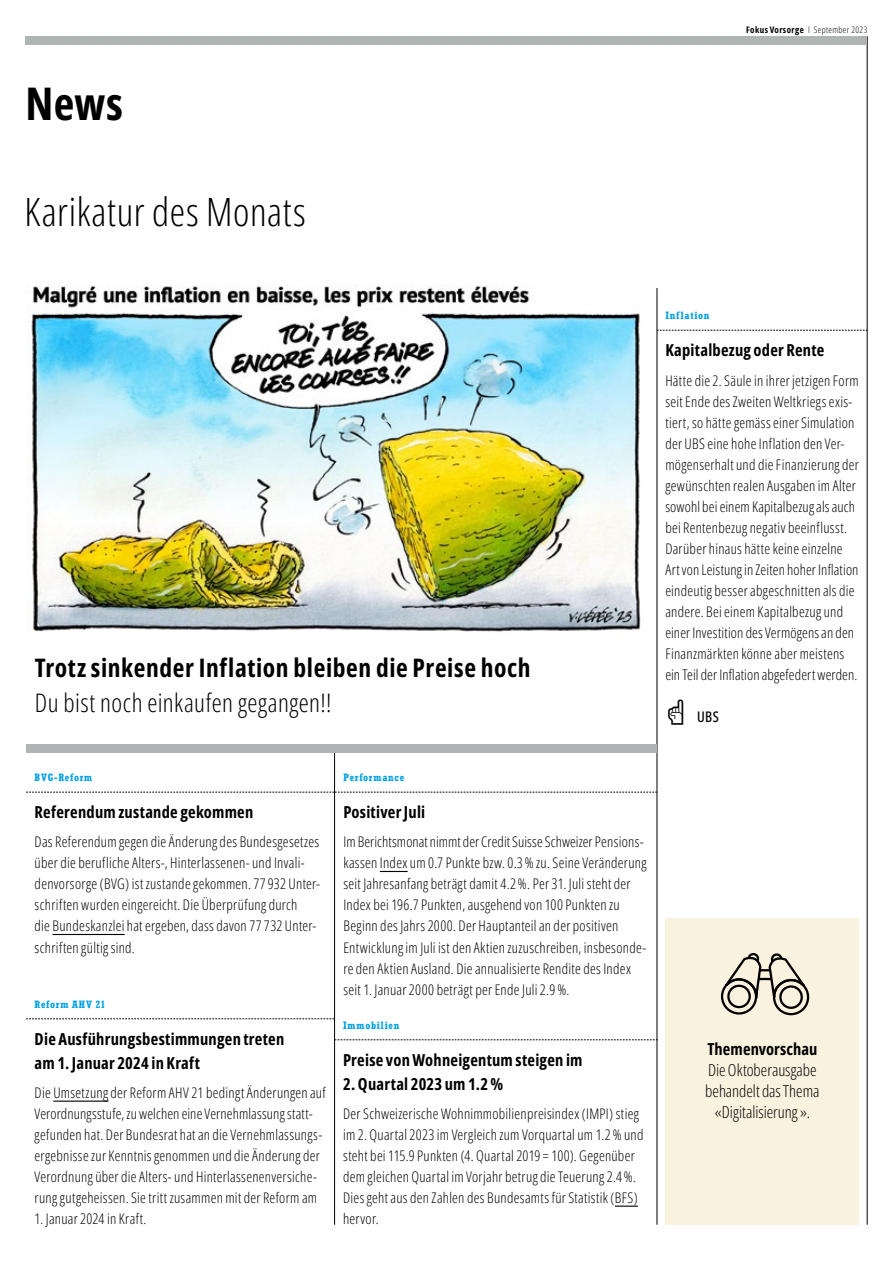
<style>
.page{position:relative;width:893px;height:1263px;background:#fff}
.page>*{position:absolute;margin:0;border:0;box-sizing:border-box;transform-origin:0 0}
.t1{font:700 45px "Open Sans Condensed";color:#000}
.t2{font:300 39px "Open Sans Condensed";letter-spacing:.015em;color:#000}
.t3{font:700 25.5px "Open Sans Condensed";letter-spacing:.025em;color:#000}
.t4{font:300 25.5px "Open Sans Condensed";letter-spacing:.02em;color:#000}
.t5{font:700 16.5px/24px "Open Sans Condensed";letter-spacing:.015em;color:#000}
.t6{font:300 16.5px/21px "Open Sans Condensed";color:#000;text-align:center}
.t7{font:300 14.7px/21px "Open Sans Condensed";letter-spacing:.02em;color:#000}
.t8{font:500 14.7px "Open Sans Condensed";color:#000}
.t9{font:700 condensed 10.5px "Rockwell";letter-spacing:.07em;color:#00a1e5}
.t10{font:300 9px "Open Sans Condensed";letter-spacing:.04em;color:#000}
.s1{font-weight:700}
</style>
<div class="page">
<hr style="left:867px;top:36px;width:1px;height:1189px;background:#000">
<hr style="left:334px;top:749px;width:1px;height:476px;background:#000">
<hr style="left:657px;top:288px;width:1px;height:937px;background:#000">
<div style="left:26px;top:36px;width:841px;height:9px;background:#b1b4b4"></div>
<div style="left:666px;top:918px;width:193px;height:307px;background:#f9f2df"></div>
<svg style="left:723px;top:952px;width:84px;height:64px"></svg>
<div style="left:721px;top:978px;width:36px;height:36px;border:2px solid #000;border-radius:50%"></div>
<div style="left:773px;top:979px;width:36px;height:36px;border:2px solid #000;border-radius:50%"></div>
<div style="left:26px;top:744px;width:631px;height:9px;background:#b1b4b4"></div>
<svg style="left:335px;top:1039px;width:323px;height:1px"></svg>
<hr style="left:615px;top:1205px;width:23px;height:2px;background:#000">
<svg style="left:380px;top:871px;width:28px;height:1px"></svg>
<svg style="left:26px;top:792px;width:631px;height:1px"></svg>
<hr style="left:53px;top:934px;width:72px;height:1px;background:#000">
<img style="left:27px;top:285px;width:614px;height:347px">
<svg style="left:657px;top:330px;width:211px;height:1px"></svg>
<svg style="left:26px;top:1018px;width:308px;height:1px"></svg>
<hr style="left:53px;top:1100px;width:55px;height:2px;background:#000">
<h1 class="t1" style="left:26px;top:72px;width:99px">News</h1>
<h2 class="t2" style="left:25px;top:185px;width:283px">Karikatur des Monats</h2>
<p class="t10" style="left:746px;top:24px;width:123px"><span class="s1">Fokus Vorsorge</span> I September 2023</p>
<h3 class="t3" style="left:35px;top:651px;width:497px">Trotz sinkender Inflation bleiben die Preise hoch</h3>
<h3 class="t4" style="left:35px;top:685px;width:298px">Du bist noch einkaufen gegangen!!</h3>
<p class="t9" style="left:665px;top:309px;width:46px">Inflation</p>
<p class="t5" style="left:665px;top:338px;width:161px">Kapitalbezug oder Rente</p>
<p class="t7" style="left:665px;top:369px;width:195px">Hätte die 2. Säule in ihrer jetzigen Form seit Ende des Zweiten Weltkriegs exis&shy;tiert, so hätte gemäss einer Simulation der UBS eine hohe Inflation den Ver&shy;mögenserhalt und die Finanzierung der gewünschten realen Ausgaben im Alter sowohl bei einem Kapitalbezug als auch bei Rentenbezug negativ beeinflusst.<br>Darüber hinaus hätte keine einzelne Art von Leistung in Zeiten hoher Inflation eindeutig besser abgeschnitten als die andere. Bei einem Kapitalbezug und einer Investition des Vermögens an den Finanzmärkten könne aber meistens ein Teil der Inflation abgefedert werden.</p>
<p class="t8" style="left:697px;top:706px;width:23px">UBS</p>
<p class="t9" style="left:35px;top:771px;width:59px">BVG-Reform</p>
<p class="t5" style="left:35px;top:799px;width:220px">Referendum zustande gekommen</p>
<p class="t7" style="left:35px;top:831px;width:287px">Das Referendum gegen die Änderung des Bundesgesetzes über die berufliche Alters-, Hinterlassenen- und Invali&shy;denvorsorge (BVG) ist zustande gekommen. 77 932 Unter&shy;schriften wurden eingereicht. Die Überprüfung durch<br>die Bundeskanzlei hat ergeben, dass davon 77 732 Unter&shy;schriften gültig sind.</p>
<p class="t9" style="left:35px;top:998px;width:72px">Reform AHV 21</p>
<p class="t5" style="left:35px;top:1026px;width:251px">Die Ausführungsbestimmungen treten am 1. Januar 2024 in Kraft</p>
<p class="t7" style="left:35px;top:1082px;width:293px">Die Umsetzung der Reform AHV 21 bedingt Änderungen auf Verordnungsstufe, zu welchen eine Vernehmlassung statt&shy;gefunden hat. Der Bundesrat hat an die Vernehmlassungs&shy;ergebnisse zur Kenntnis genommen und die Änderung der Verordnung über die Alters- und Hinterlassenenversiche&shy;rung gutgeheissen. Sie tritt zusammen mit der Reform am</p>
<p class="t7" style="left:35px;top:1208px;width:113px">1. Januar 2024 in Kraft.</p>
<p class="t9" style="left:343px;top:771px;width:63px">Performance</p>
<p class="t5" style="left:343px;top:799px;width:83px">Positiver Juli</p>
<p class="t7" style="left:343px;top:831px;width:305px">Im Berichtsmonat nimmt der Credit Suisse Schweizer Pensions&shy;kassen Index um 0.7 Punkte bzw. 0.3 % zu. Seine Veränderung seit Jahresanfang beträgt damit 4.2 %. Per 31. Juli steht der Index bei 196.7 Punkten, ausgehend von 100 Punkten zu Beginn des Jahrs 2000. Der Hauptanteil an der positiven Entwicklung im Juli ist den Aktien zuzuschreiben, insbesonde&shy;re den Aktien Ausland. Die annualisierte Rendite des Index seit 1. Januar 2000 beträgt per Ende Juli 2.9 %.</p>
<p class="t9" style="left:343px;top:1019px;width:58px">Immobilien</p>
<p class="t5" style="left:343px;top:1047px;width:241px">Preise von Wohneigentum steigen im</p>
<p class="t5" style="left:343px;top:1071px;width:162px">2. Quartal 2023 um 1.2 %</p>
<p class="t7" style="left:343px;top:1103px;width:302px">Der Schweizerische Wohnimmobilienpreisindex (IMPI) stieg im 2. Quartal 2023 im Vergleich zum Vorquartal um 1.2 % und steht bei 115.9 Punkten (4. Quartal 2019 = 100). Gegenüber dem gleichen Quartal im Vorjahr betrug die Teuerung 2.4%.<br>Dies geht aus den Zahlen des Bundesamts für Statistik (BFS) hervor.</p>
<p class="t5" style="left:707px;top:1036px;width:111px">Themenvorschau</p>
<p class="t6" style="left:705px;top:1059px;width:116px">Die Oktoberausgabe behandelt das Thema «Digitalisierung ».</p>
</div>
